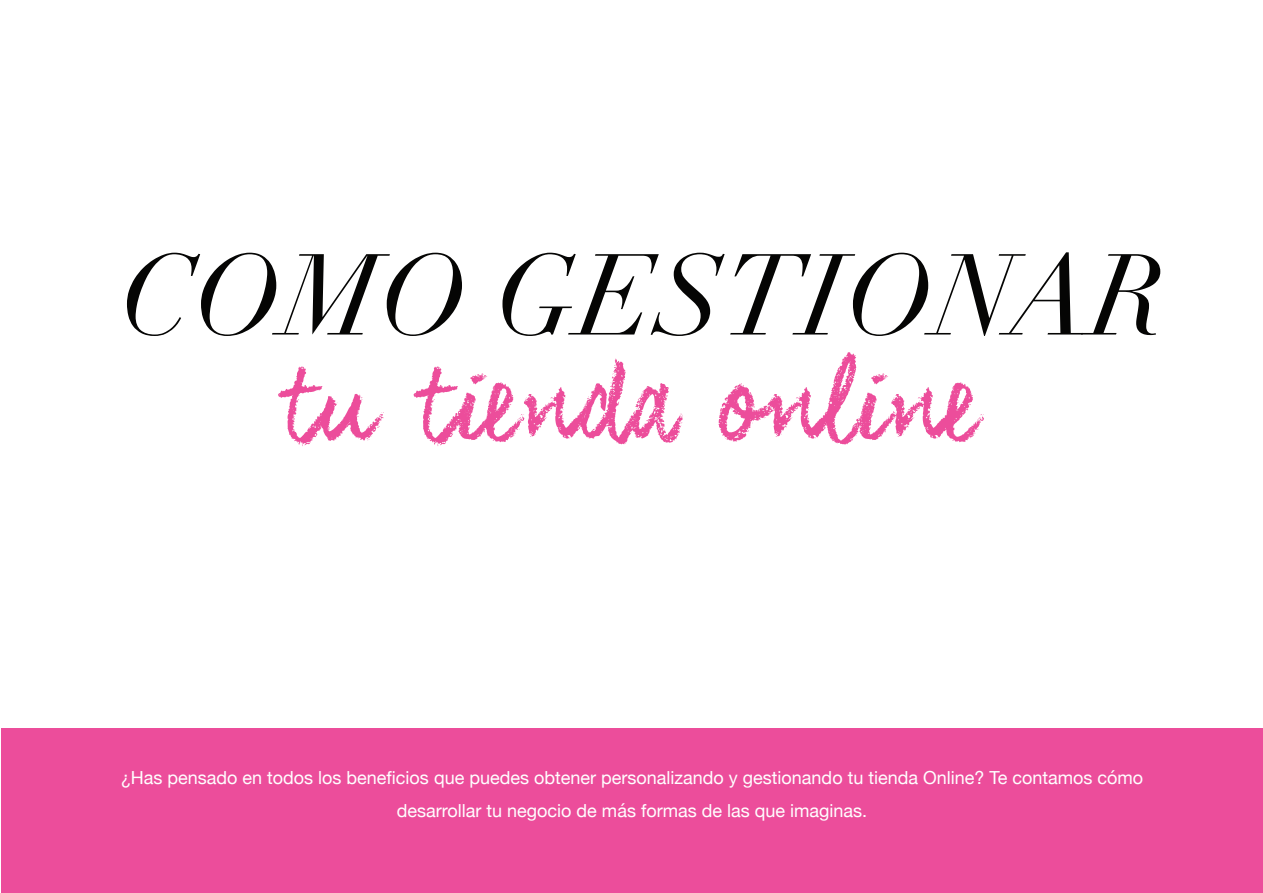
<style>
.page{position:relative;width:1263px;height:893px;background:#fff}
.page>*{position:absolute;margin:0;border:0;box-sizing:border-box;transform-origin:0 0}
.t1{font:italic 112.8px "Didot";color:#050504}
.t2{font:105.45px "Coalhand Luke Avon";letter-spacing:-.025em;color:#ec4d9b}
.t3{font:18px/33px "Helvetica Neue";color:#fff;text-align:center}
</style>
<div class="page">
<div style="left:1px;top:729px;width:1262px;height:164px;background:#ec4d9b"></div>
<h1 class="t1" style="left:120px;top:226px;width:1046px">COMO GESTIONAR</h1>
<h2 class="t2" style="left:278px;top:341px;width:703px">tu tienda online</h2>
<p class="t3" style="left:121px;top:762px;width:1024px">¿Has pensado en todos los beneficios que puedes obtener personalizando y gestionando tu tienda Online? Te contamos cómo desarrollar tu negocio de más formas de las que imaginas.</p>
</div>
